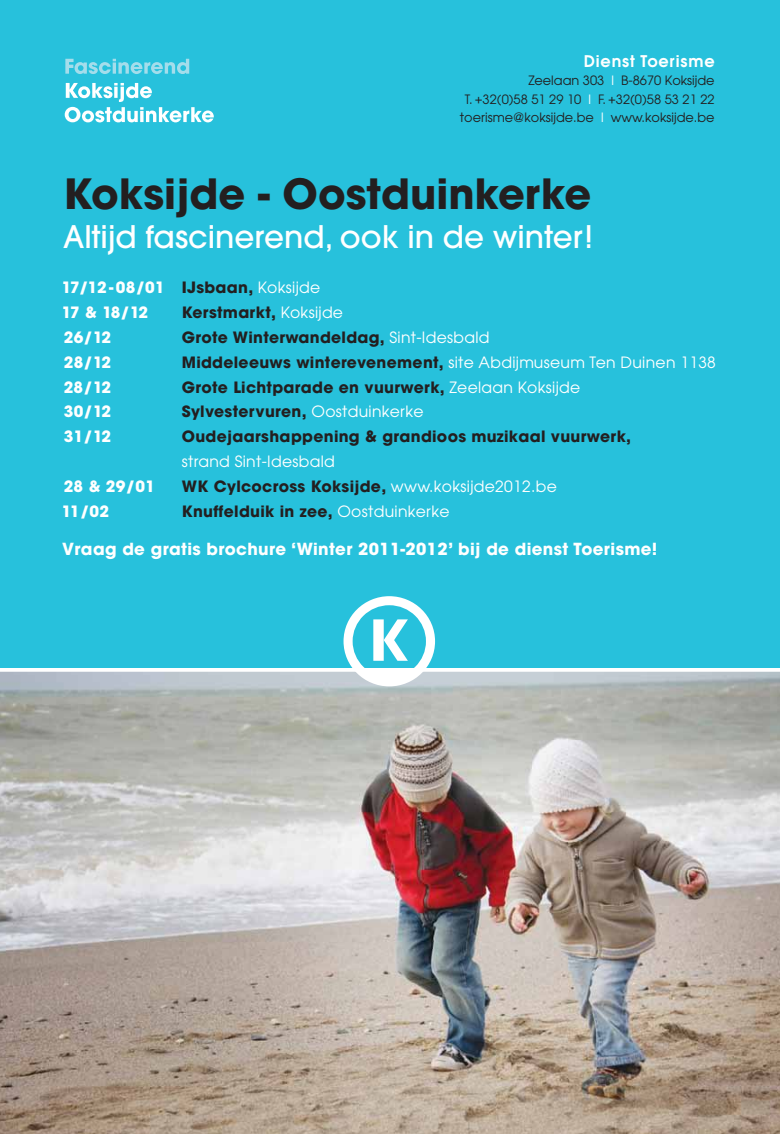
<style>
.page{position:relative;width:780px;height:1134px;background:#fff}
.page>*{position:absolute;margin:0;border:0;box-sizing:border-box;transform-origin:0 0}
.t1{font:700 41.38px "Avant Garde";color:#231f20}
.t2{font:500 30.88px "Avant Garde";color:#fff}
.t3{font:700 16.5px "Avant Garde";letter-spacing:.02em;color:#fff}
.t4{font:600 16px "Avant Garde";letter-spacing:.05em;color:#fff}
.t5{font:700 15.5px "Avant Garde";letter-spacing:.02em;color:#231f20}
.t6{font:15.5px "Avant Garde";letter-spacing:.02em;color:#fff}
.t7{font:700 15.5px/24.9px "Avant Garde";letter-spacing:.02em;color:#fff}
.t8{font:12.88px/18.4px "Avant Garde";color:#231f20;text-align:right}
.s1{color:#fff}
.s2{color:#231f20}
.s3{font-weight:400}
.s4{font-weight:400;color:#fff}
.s5{font-weight:700;color:#231f20}
</style>
<div class="page">
<img style="left:0;top:672px;width:780px;height:462px">
<div style="left:0;top:0;width:780px;height:668px;background:#27c1dc"></div>
<svg style="left:65px;top:83px;width:149px;height:39px"></svg>
<svg style="left:65px;top:59px;width:124px;height:15px"></svg>
<svg style="left:0;top:671px;width:780px;height:1px"></svg>
<svg style="left:343px;top:596px;width:92px;height:90px"></svg>
<p class="t4" style="left:583px;top:51px;width:132px">Dienst Toerisme</p>
<p class="t8" style="left:460px;top:71px;width:256px">Zeelaan 303 <span class="s1">l</span> B-8670 Koksijde<br>T. +32(0)58 51 29 10 <span class="s1">l</span> F. +32(0)58 53 21 22 toerisme@koksijde.be <span class="s1">l</span> www.koksijde.be</p>
<h1 class="t1" style="left:64px;top:167px;width:529px">Koksijde - Oostduinkerke</h1>
<h2 class="t2" style="left:63px;top:217px;width:531px">Altijd fascinerend, ook in de winter!</h2>
<p class="t7" style="left:62px;top:275px;width:260px">17/12-08/01 <span class="s2">IJsbaan,</span> <span class="s3">Koksijde<br></span>17 &amp; 18/12</p>
<p class="t5" style="left:182px;top:302px;width:163px">Kerstmarkt, <span class="s4">Koksijde</span></p>
<p class="t7" style="left:64px;top:325px;width:49px">26/12</p>
<p class="t5" style="left:182px;top:327px;width:309px">Grote Winterwandeldag, <span class="s4">Sint-Idesbald</span></p>
<p class="t7" style="left:64px;top:349px;width:49px">28/12</p>
<p class="t6" style="left:182px;top:352px;width:535px"><span class="s5">Middeleeuws winterevenement,</span> site Abdijmuseum Ten Duinen 1138</p>
<p class="t7" style="left:64px;top:374px;width:49px">28/12</p>
<p class="t5" style="left:182px;top:377px;width:400px">Grote Lichtparade en vuurwerk, <span class="s4">Zeelaan Koksijde</span></p>
<p class="t7" style="left:64px;top:399px;width:49px">30/12</p>
<p class="t5" style="left:182px;top:402px;width:243px">Sylvestervuren, <span class="s4">Oostduinkerke</span></p>
<p class="t7" style="left:64px;top:424px;width:49px">31/12</p>
<p class="t5" style="left:182px;top:426px;width:451px">Oudejaarshappening &amp; grandioos muzikaal vuurwerk,</p>
<p class="t6" style="left:182px;top:452px;width:155px">strand Sint-Idesbald</p>
<p class="t7" style="left:64px;top:474px;width:93px">28 &amp; 29/01</p>
<p class="t5" style="left:182px;top:476px;width:376px">WK Cylcocross Koksijde, <span class="s4">www.koksijde2012.be</span></p>
<p class="t7" style="left:62px;top:498px;width:49px">11/02</p>
<p class="t5" style="left:182px;top:501px;width:269px">Knuffelduik in zee, <span class="s4">Oostduinkerke</span></p>
<p class="t3" style="left:62px;top:538px;width:596px">Vraag de gratis brochure ‘Winter 2011-2012’ bij de dienst Toerisme!</p>
</div>
